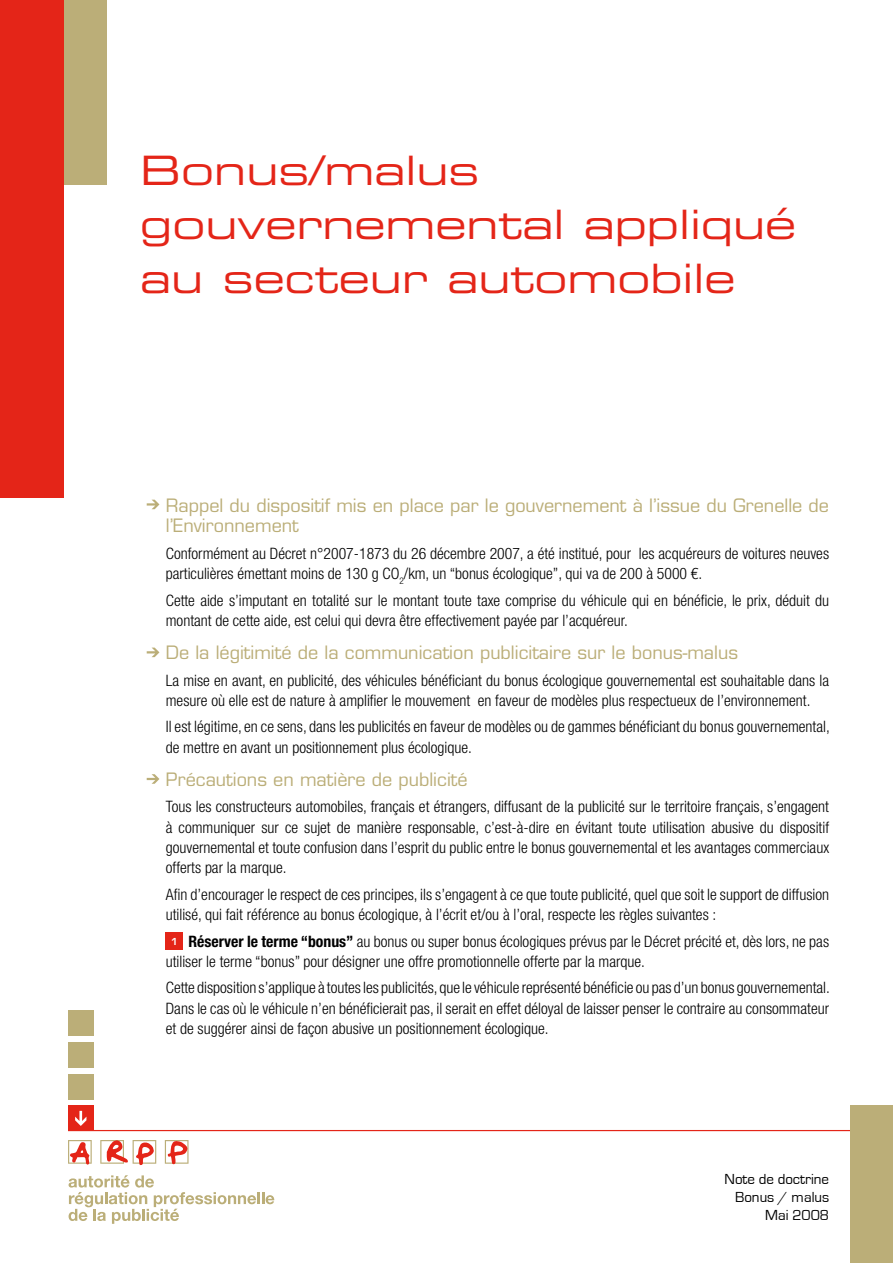
<style>
.page{position:relative;width:893px;height:1263px;background:#fff}
.page>*{position:absolute;margin:0;border:0;box-sizing:border-box;transform-origin:0 0}
.t1{font:40.5px/54px "Eurostile LT Extended Two";color:#e42518}
.t2{font:18px/20.2px "Eurostile LT";color:#bbae78}
.t3{font:300 condensed 15.75px/20.2px "Helvetica Neue LT";color:#000}
.t4{font:15px/18px "Eurostile";color:#000;text-align:right}
.s1{font-family:"Eurostile";font-weight:700;font-stretch:normal;font-size:10.5px;color:#fff}
.s2{font-weight:700}
</style>
<div class="page">
<hr style="left:68px;top:1130px;width:782px;height:1px;background:#e42518">
<div style="left:0;top:0;width:64px;height:497px;background:#e42518"></div>
<div style="left:64px;top:0;width:42px;height:185px;background:#bbae78"></div>
<div style="left:850px;top:1106px;width:43px;height:157px;background:#bbae78"></div>
<div style="left:68px;top:1010px;width:26px;height:25px;background:#bbae78"></div>
<div style="left:68px;top:1042px;width:26px;height:25px;background:#bbae78"></div>
<div style="left:68px;top:1074px;width:26px;height:25px;background:#bbae78"></div>
<div style="left:68px;top:1106px;width:26px;height:25px;background:#e42518"></div>
<svg style="left:75px;top:1111px;width:11px;height:15px"></svg>
<div style="left:166px;top:932px;width:17px;height:17px;background:#e42518"></div>
<svg style="left:147px;top:500px;width:12px;height:9px"></svg>
<svg style="left:147px;top:774px;width:12px;height:10px"></svg>
<svg style="left:147px;top:648px;width:12px;height:9px"></svg>
<svg style="left:68px;top:1140px;width:121px;height:25px"></svg>
<svg style="left:69px;top:1175px;width:205px;height:49px"></svg>
<h1 class="t1" style="left:140px;top:143px;width:657px">Bonus/malus gouvernemental appliqué au secteur automobile</h1>
<p class="t2" style="left:166px;top:495px;width:665px">Rappel du dispositif mis en place par le gouvernement à l’issue du Grenelle de l’Environnement</p>
<p class="t3" style="left:166px;top:543px;width:665px">Conformément au Décret n°2007-1873 du 26 décembre 2007, a été institué, pour les acquéreurs de voitures neuves particulières émettant moins de 130 g CO<sub>2</sub>/km, un “bonus écologique”, qui va de 200 à 5000 €.</p>
<p class="t3" style="left:166px;top:590px;width:665px">Cette aide s’imputant en totalité sur le montant toute taxe comprise du véhicule qui en bénéficie, le prix, déduit du montant de cette aide, est celui qui devra être effectivement payée par l’acquéreur.</p>
<p class="t2" style="left:166px;top:642px;width:574px">De la légitimité de la communication publicitaire sur le bonus-malus</p>
<p class="t3" style="left:166px;top:670px;width:665px">La mise en avant, en publicité, des véhicules bénéficiant du bonus écologique gouvernemental est souhaitable dans la mesure où elle est de nature à amplifier le mouvement en faveur de modèles plus respectueux de l’environnement.</p>
<p class="t3" style="left:166px;top:717px;width:665px">Il est légitime, en ce sens, dans les publicités en faveur de modèles ou de gammes bénéficiant du bonus gouvernemental, de mettre en avant un positionnement plus écologique.</p>
<p class="t2" style="left:166px;top:769px;width:303px">Précautions en matière de publicité</p>
<p class="t3" style="left:166px;top:796px;width:665px;text-align:justify">Tous les constructeurs automobiles, français et étrangers, diffusant de la publicité sur le territoire français, s’engagent à communiquer sur ce sujet de manière responsable, c’est-à-dire en évitant toute utilisation abusive du dispositif gouvernemental et toute confusion dans l’esprit du public entre le bonus gouvernemental et les avantages commerciaux offerts par la marque.</p>
<p class="t3" style="left:166px;top:884px;width:665px">Afin d’encourager le respect de ces principes, ils s’engagent à ce que toute publicité, quel que soit le support de diffusion utilisé, qui fait référence au bonus écologique, à l’écrit et/ou à l’oral, respecte les règles suivantes :</p>
<p class="t3" style="left:166px;top:931px;width:665px;text-indent:5px"><span class="s1">1</span> <span class="s2">Réserver le terme “bonus”</span> au bonus ou super bonus écologiques prévus par le Décret précité et, dès lors, ne pas utiliser le terme “bonus” pour désigner une offre promotionnelle offerte par la marque.</p>
<p class="t3" style="left:166px;top:978px;width:665px;text-align:justify">Cette disposition s’applique à toutes les publicités, que le véhicule représenté bénéficie ou pas d’un bonus gouvernemental.<br>Dans le cas où le véhicule n’en bénéficierait pas, il serait en effet déloyal de laisser penser le contraire au consommateur et de suggérer ainsi de façon abusive un positionnement écologique.</p>
<p class="t4" style="left:725px;top:1171px;width:106px">Note de doctrine<br>Bonus / malus<br>Mai 2008</p>
</div>
